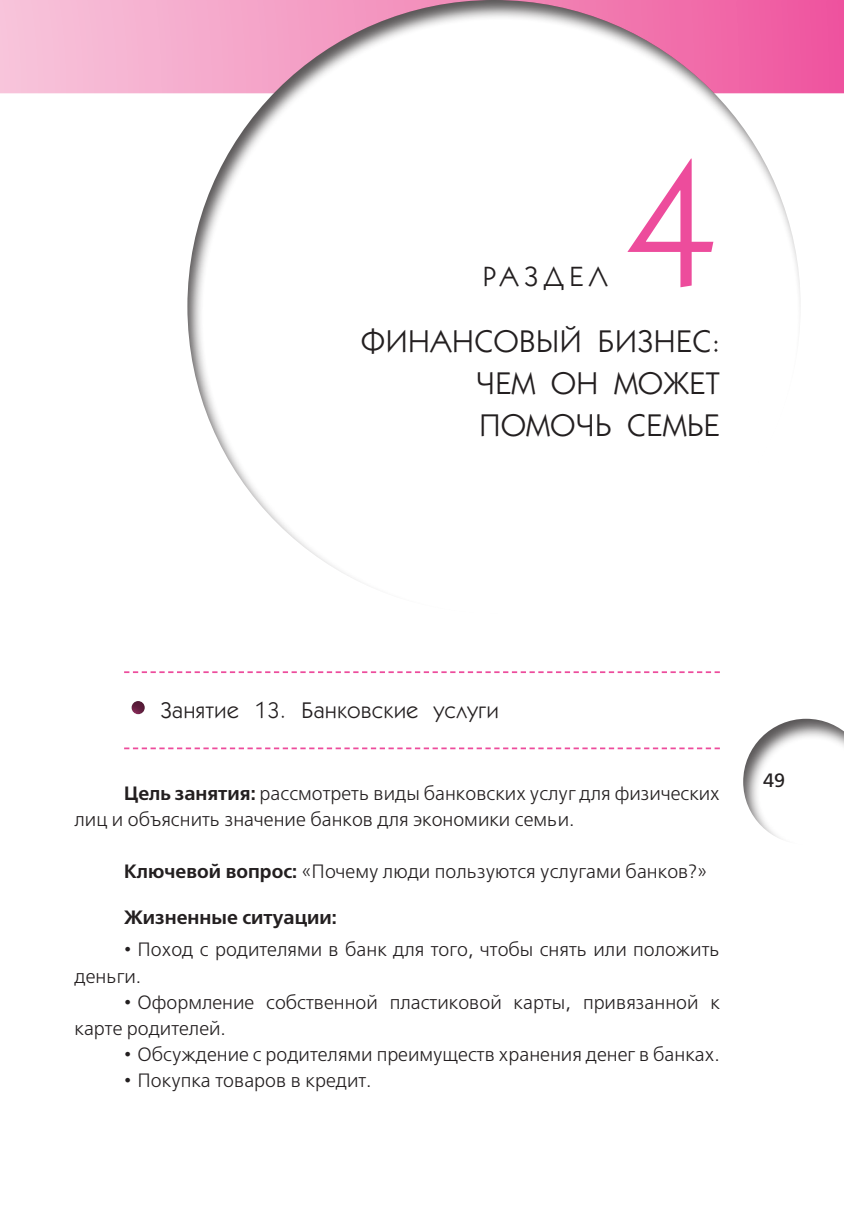
<style>
.page{position:relative;width:844px;height:1216px;background:#fff}
.page>*{position:absolute;margin:0;border:0;box-sizing:border-box;transform-origin:0 0}
.t1{font:175px "Kabel C";color:#ed4c9c}
.t2{font:31.5px "Kabel C";letter-spacing:.02em;color:#231f20}
.t3{font:28px "Kabel C";color:#231f20}
.t4{font:22.75px "Kabel C";letter-spacing:.03em;color:#231f20}
.t5{font:19.25px/26.1px "Free Set C";color:#231f20}
.t6{font:700 19.25px "Free Set C";color:#231f20}
.t7{font:19.25px "Free Set C San Pin";color:#231f20}
.s1{font-weight:700}
</style>
<div class="page">
<svg style="left:0;top:0;width:843px;height:93px;background:#f4a7cb"></svg>
<div style="left:186px;top:0;width:616px;height:614px;background:#231f20;opacity:.75"></div>
<div style="left:741px;top:718px;width:102px;height:128px;background:#231f20;opacity:.75"></div>
<svg style="left:124px;top:671px;width:595px;height:2px"></svg>
<svg style="left:124px;top:747px;width:595px;height:2px"></svg>
<div style="left:129px;top:698px;width:17px;height:17px;background:#231f20;opacity:.75"></div>
<h3 class="t3" style="left:482px;top:259px;width:22px">раздел</h3>
<h1 class="t1" style="left:625px;top:118px;width:96px">4</h1>
<h2 class="t2" style="left:361px;top:321px;width:47px">финансов</h2>
<h2 class="t2" style="left:536px;top:321px;width:81px">ый бизнес</h2>
<h2 class="t2" style="left:711px;top:321px;width:9px">:</h2>
<h2 class="t2" style="left:476px;top:363px;width:99px">че м он</h2>
<h2 class="t2" style="left:614px;top:363px;width:107px">может</h2>
<h2 class="t2" style="left:479px;top:405px;width:92px">помочь</h2>
<h2 class="t2" style="left:627px;top:405px;width:76px">семье</h2>
<p class="t4" style="left:160px;top:696px;width:340px">Занятие 13. Банковские услуги</p>
<p class="t5" style="left:74px;top:781px;width:646px;text-indent:50px"><span class="s1">Цель занятия:</span> рассмотреть виды банковских услуг для физических лиц и объяснить значение банков для экономики семьи.</p>
<p class="t5" style="left:124px;top:859px;width:584px"><span class="s1">Ключевой вопрос:</span> «Почему люди пользуются услугами банков?»</p>
<p class="t6" style="left:124px;top:906px;width:214px">Жизненные ситуации:</p>
<p class="t5" style="left:74px;top:937px;width:646px;text-indent:50px">• Поход с родителями в банк для того, чтобы снять или положить деньги.</p>
<p class="t5" style="left:74px;top:989px;width:646px;text-indent:50px">• Оформление собственной пластиковой карты, привязанной к карте родителей.</p>
<p class="t5" style="left:124px;top:1042px;width:597px">• Обсуждение с родителями преимуществ хранения денег в банках.</p>
<p class="t5" style="left:124px;top:1068px;width:249px">• Покупка товаров в кредит.</p>
<p class="t7" style="left:762px;top:769px;width:24px">49</p>
</div>
